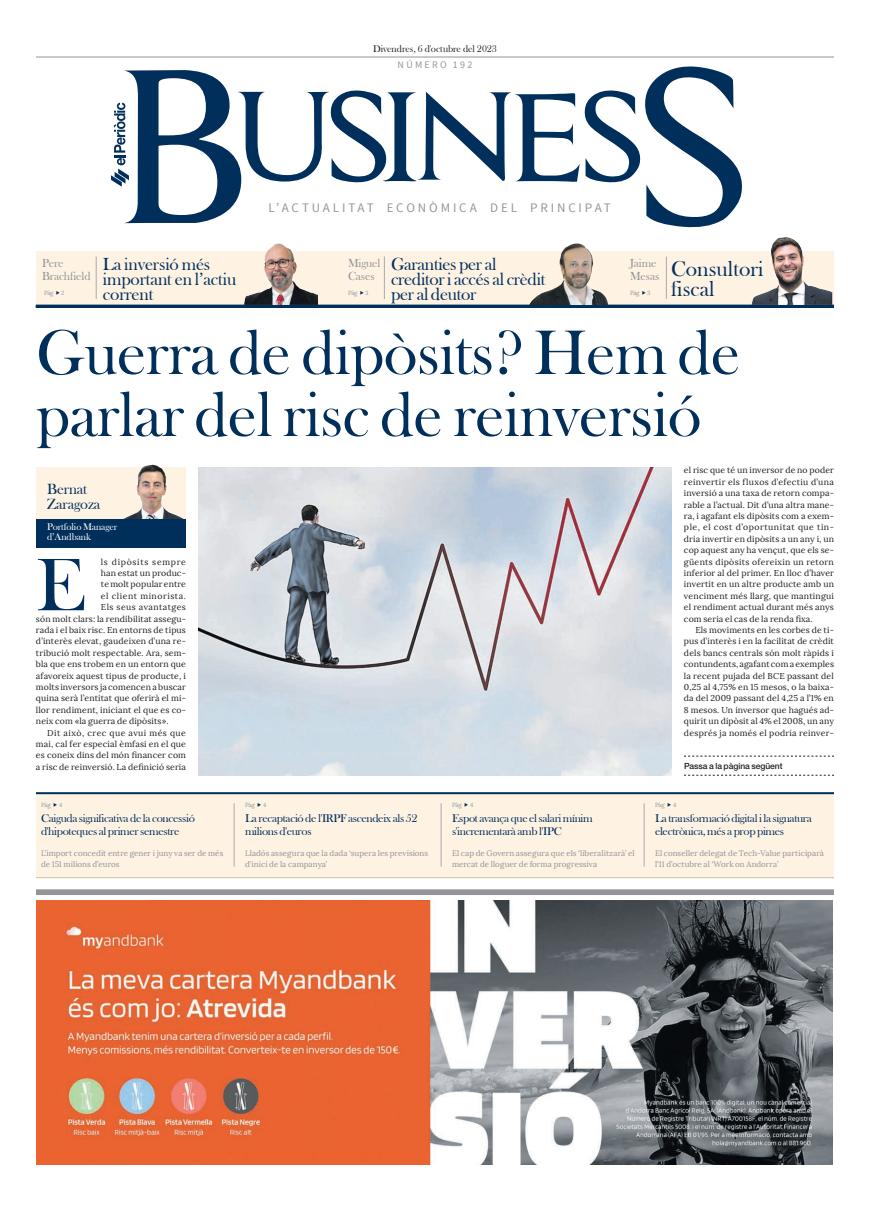
<style>
.page{position:relative;width:870px;height:1220px;background:#fff}
.page>*{position:absolute;margin:0;border:0;box-sizing:border-box;transform-origin:0 0}
.t1{font:76.9px "Bask Old Face";color:#002f5b}
.t2{font:65px/62px "Bask Old Face";letter-spacing:-.01em;color:#002f5b}
.t3{font:22px "Bask Old Face";color:#002f5b}
.t4{font:18px/15px "Bask Old Face";letter-spacing:-.015em;color:#002f5b}
.t5{font:15.2px/15px "Bask Old Face";letter-spacing:-.01em;color:#002f5b}
.Dep_Epi{font:13px "Source Sans Pro";letter-spacing:.215em;color:#939598}
.t6{font:12px/13px "Bask Old Face";letter-spacing:-.01em;color:#939598}
.t7{font:11.5px/13px "Bask Old Face";letter-spacing:-.03em;color:#002f5b;scale:1.04 1}
.Dep_Epi-2{font:10px "Bask Old Face";letter-spacing:-.01em;color:#231f20}
.t8{font:10px "Bask Old Face";letter-spacing:-.01em;color:#fff}
.Dep_Epi-3{font:10px "Source Sans Pro";letter-spacing:.225em;color:#939598}
.t9{font:8.5px/11.4px "Lora";letter-spacing:.01em;color:#231f20;text-align:justify}
.Txt_Sangría{font:500 8.5px "Helvetica Neue LT Std";letter-spacing:-.01em;color:#231f20}
.t10{font:8.5px "Lora";letter-spacing:.06em;color:#231f20}
.t11{font:8.5px "Lora";letter-spacing:.05em;color:#231f20}
.t12{font:8.5px "Lora";letter-spacing:.08em;color:#231f20}
.Dep_Epi-4{font:8px/11px "Lora";letter-spacing:.005em;color:#939598}
.Dep_Epi-5{font:6px "Lora";letter-spacing:-.035em;color:#939598}
</style>
<div class="page">
<div style="left:36px;top:251px;width:798px;height:57px;background:#fef2e3"></div>
<div style="left:36px;top:793px;width:798px;height:85px;background:#fef2e3"></div>
<svg style="left:125px;top:66px;width:617px;height:162px"></svg>
<svg style="left:111px;top:103px;width:18px;height:84px"></svg>
<hr style="left:36px;top:57px;width:798px;height:1px;background:#939598">
<hr style="left:36px;top:792px;width:798px;height:2px;background:#002f5b">
<hr style="left:36px;top:877px;width:798px;height:1px;background:#d2bf9d">
<hr style="left:234px;top:803px;width:1px;height:63px;background:#a8a9ad">
<hr style="left:441px;top:803px;width:1px;height:63px;background:#a8a9ad">
<hr style="left:644px;top:803px;width:1px;height:63px;background:#a8a9ad">
<div style="left:36px;top:889px;width:798px;height:6px;background:#939598"></div>
<hr style="left:36px;top:305px;width:798px;height:3px;background:#002f5b">
<hr style="left:666px;top:257px;width:1px;height:42px;background:#a8a9ad">
<hr style="left:384px;top:257px;width:1px;height:42px;background:#a8a9ad">
<img style="left:244px;top:243px;width:74px;height:62px">
<img style="left:751px;top:237px;width:81px;height:68px">
<hr style="left:96px;top:257px;width:1px;height:42px;background:#a8a9ad">
<img style="left:36px;top:901px;width:797px;height:263px">
<img style="left:198px;top:467px;width:474px;height:308px">
<svg style="left:684px;top:756px;width:150px;height:1px"></svg>
<svg style="left:684px;top:775px;width:150px;height:1px"></svg>
<div style="left:36px;top:467px;width:150px;height:52px;background:#fef2e3"></div>
<img style="left:123px;top:465px;width:60px;height:54px">
<div style="left:36px;top:519px;width:150px;height:28px;background:#002f5b"></div>
<img style="left:529px;top:243px;width:79px;height:62px">
<p class="Dep_Epi-2" style="left:373px;top:43px;width:125px">Divendres, 6 d'octubre del 2023</p>
<p class="Dep_Epi-3" style="left:398px;top:59px;width:76px">NÚMERO 192</p>
<p class="t6" style="left:42px;top:257px;width:23px">Pere</p>
<p class="t6" style="left:42px;top:270px;width:50px">Brachfield</p>
<p class="Dep_Epi-5" style="left:44px;top:289px;width:11px">Pàg</p>
<p class="Dep_Epi-5" style="left:61px;top:289px;width:5px">2</p>
<p class="t4" style="left:103px;top:256px;width:135px">La inversió més important en l’actiu corrent</p>
<p class="Dep_Epi" style="left:269px;top:200px;width:344px">L’ACTUALITAT ECONÒMICA DEL PRINCIPAT</p>
<p class="t4" style="left:391px;top:256px;width:156px">Garanties per al creditor i accés al crèdit per al deutor</p>
<p class="t6" style="left:630px;top:257px;width:31px">Jaime<br>Mesas</p>
<p class="t6" style="left:348px;top:257px;width:34px">Miguel</p>
<p class="t6" style="left:348px;top:270px;width:28px">Cases</p>
<p class="Dep_Epi-5" style="left:348px;top:289px;width:11px">Pàg</p>
<p class="Dep_Epi-5" style="left:365px;top:289px;width:5px">3</p>
<p class="Dep_Epi-5" style="left:630px;top:289px;width:11px">Pàg</p>
<p class="Dep_Epi-5" style="left:647px;top:289px;width:5px">3</p>
<p class="t3" style="left:671px;top:257px;width:94px">Consultori</p>
<p class="t3" style="left:671px;top:277px;width:45px">fiscal</p>
<p class="t2" style="left:36px;top:323px;width:706px">Guerra de dipòsits? Hem de parlar del risc de reinversió</p>
<p class="t5" style="left:47px;top:482px;width:55px">Bernat<br>Zaragoza</p>
<p class="t8" style="left:47px;top:521px;width:72px">Portfolio Manager</p>
<p class="t8" style="left:47px;top:531px;width:45px">d’Andbank</p>
<p class="t1" style="left:36px;top:542px;width:51px">E</p>
<p class="t12" style="left:101px;top:556px;width:87px">ls dipòsits sempre</p>
<p class="t9" style="left:101px;top:567px;width:87px">han estat un produc-</p>
<p class="t9" style="left:101px;top:579px;width:87px">te molt popular entre</p>
<p class="t10" style="left:101px;top:591px;width:87px">el client minorista.</p>
<p class="t11" style="left:101px;top:602px;width:87px">Els seus avantatges</p>
<p class="t9" style="left:36px;top:613px;width:152px">són molt clars: la rendibilitat assegu-</p>
<p class="t9" style="left:36px;top:624px;width:151px">rada i el baix risc. En entorns de tipus</p>
<p class="t9" style="left:36px;top:636px;width:152px">d’interès elevat, gaudeixen d’una re-</p>
<p class="t9" style="left:36px;top:647px;width:152px">tribució molt respectable. Ara, sem-</p>
<p class="t9" style="left:36px;top:658px;width:151px">bla que ens trobem en un entorn que</p>
<p class="t9" style="left:36px;top:670px;width:151px">afavoreix aquest tipus de producte, i</p>
<p class="t9" style="left:36px;top:681px;width:152px">molts inversors ja comencen a buscar</p>
<p class="t9" style="left:36px;top:693px;width:152px">quina serà l’entitat que oferirà el mi-</p>
<p class="t9" style="left:36px;top:704px;width:152px">llor rendiment, iniciant el que es co-</p>
<p class="t9" style="left:36px;top:715px;width:134px">neix com «la guerra de dipòsits».</p>
<p class="t9" style="left:36px;top:727px;width:152px;text-indent:11px">Dit això, crec que avui més que mai, cal fer especial èmfasi en el que es coneix dins del món financer com a risc de reinversió. La definició seria</p>
<p class="t9" style="left:684px;top:465px;width:152px">el risc que té un inversor de no poder reinvertir els fluxos d’efectiu d’una inversió a una taxa de retorn compa&shy;rable a l’actual. Dit d’una altra mane&shy;ra, i agafant els dipòsits com a exem&shy;ple, el cost d’oportunitat que tin&shy;dria invertir en dipòsits a un any i, un cop aquest any ha vençut, que els se&shy;güents dipòsits ofereixin un retorn inferior al del primer. En lloc d’haver invertit en un altre producte amb un venciment més llarg, que mantingui el rendiment actual durant més anys com seria el cas de la renda fixa.</p>
<p class="t9" style="left:684px;top:624px;width:152px;text-indent:11px">Els moviments en les corbes de ti&shy;pus d’interès i en la facilitat de crèdit dels bancs centrals són molt ràpids i contundents, agafant com a exemples la recent pujada del BCE passant del 0,25 al 4,75% en 15 mesos, o la baixa&shy;da del 2009 passant del 4,25 a l’1% en 8 mesos. Un inversor que hagués ad&shy;quirit un dipòsit al 4% el 2008, un any després ja només el podria reinver-</p>
<p class="Txt_Sangría" style="left:684px;top:761px;width:100px">Passa a la pàgina següent</p>
<p class="Dep_Epi-5" style="left:41px;top:801px;width:11px">Pàg</p>
<p class="Dep_Epi-5" style="left:59px;top:801px;width:5px">4</p>
<p class="Dep_Epi-5" style="left:245px;top:801px;width:11px">Pàg</p>
<p class="Dep_Epi-5" style="left:263px;top:801px;width:5px">4</p>
<p class="Dep_Epi-5" style="left:452px;top:801px;width:11px">Pàg</p>
<p class="Dep_Epi-5" style="left:470px;top:801px;width:5px">4</p>
<p class="Dep_Epi-5" style="left:655px;top:801px;width:11px">Pàg</p>
<p class="Dep_Epi-5" style="left:673px;top:801px;width:5px">4</p>
<p class="t7" style="left:41px;top:812px;width:150px">Caiguda significativa de la concessió d'hipoteques al primer semestre</p>
<p class="t7" style="left:245px;top:812px;width:167px">La recaptació de l'IRPF ascendeix als 52 milions d'euros</p>
<p class="t7" style="left:452px;top:812px;width:137px">Espot avança que el salari mínim s'incrementarà amb l'IPC</p>
<p class="t7" style="left:655px;top:812px;width:152px">La transformació digital i la signatura electrònica, més a prop pimes</p>
<p class="Dep_Epi-4" style="left:41px;top:847px;width:184px">L’import concedit entre gener i juny va ser de més de 151 milions d’euros</p>
<p class="Dep_Epi-4" style="left:245px;top:847px;width:185px">Lladós assegura que la dada ‘supera les previsions d'inici de la campanya’</p>
<p class="Dep_Epi-4" style="left:452px;top:847px;width:184px">El cap de Govern assegura que els ‘liberalitzarà’ el mercat de lloguer de forma progressiva</p>
<p class="Dep_Epi-4" style="left:655px;top:847px;width:171px">El conseller delegat de Tech-Value participarà l’11 d’octubre al ‘Work on Andorra’</p>
</div>
